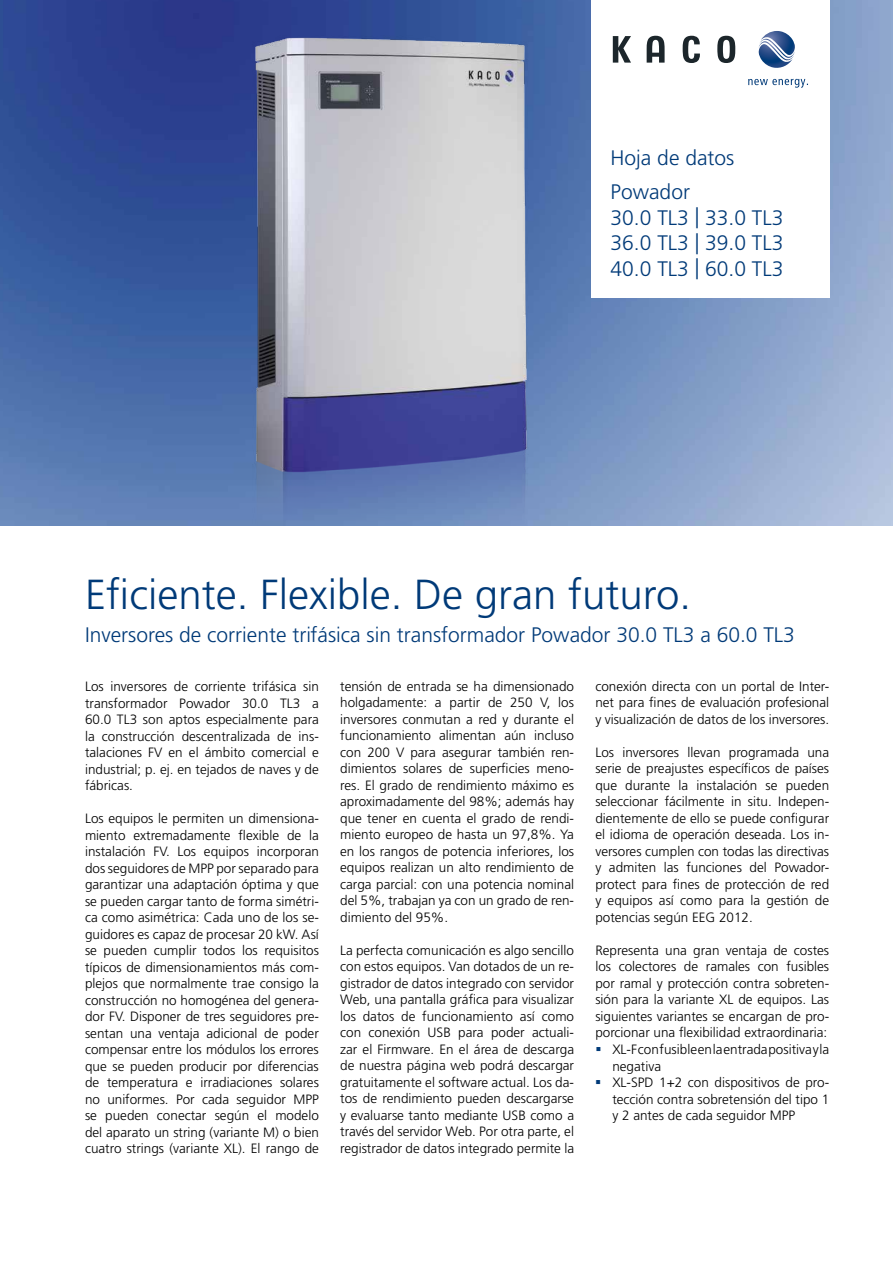
<style>
.page{position:relative;width:893px;height:1263px;background:#fff}
.page>*{position:absolute;margin:0;border:0;box-sizing:border-box;transform-origin:0 0}
.t1{font:300 42px "Frutiger LT Pro";color:#003a78}
.t2{font:300 21px/25.5px "Frutiger LT Pro";color:#003a78}
.t3{font:300 13.5px/16.5px "Frutiger LT Pro";color:#000;text-align:justify}
.s1{color:#003a78}
</style>
<div class="page">
<img style="left:0;top:0;width:893px;height:526px">
<img style="left:223px;top:18px;width:316px;height:508px">
<div style="left:591px;top:0;width:238px;height:298px;background:#fff"></div>
<svg style="left:613px;top:36px;width:122px;height:27px"></svg>
<svg style="left:758px;top:31px;width:37px;height:37px"></svg>
<svg style="left:748px;top:79px;width:60px;height:9px"></svg>
<h2 class="t2" style="left:611px;top:145px;width:125px">Hoja de datos</h2>
<h2 class="t2" style="left:611px;top:179px;width:174px">Powador<br>30.0 TL3 | 33.0 TL3<br>36.0 TL3 | 39.0 TL3<br>40.0 TL3 | 60.0 TL3</h2>
<h1 class="t1" style="left:85px;top:570px;width:607px">Eficiente. Flexible. De gran futuro.</h1>
<h2 class="t2" style="left:85px;top:622px;width:711px">Inversores de corriente trifásica sin transformador Powador 30.0 TL3 a 60.0 TL3</h2>
<p class="t3" style="left:85px;top:678px;width:235px">Los inversores de corriente trifásica sin transformador Powador 30.0 TL3 a 60.0 TL3 son aptos especialmente para la construcción descentralizada de ins&shy;talaciones FV en el ámbito comercial e industrial; p. ej. en tejados de naves y de fábricas.</p>
<p class="t3" style="left:85px;top:810px;width:235px">Los equipos le permiten un dimensiona&shy;miento extremadamente flexible de la instalación FV. Los equipos incorporan dos seguidores de MPP por separado para garantizar una adaptación óptima y que se pueden cargar tanto de forma simétri&shy;ca como asimétrica: Cada uno de los se&shy;guidores es capaz de procesar 20 kW. Así se pueden cumplir todos los requisitos típicos de dimensionamientos más com&shy;plejos que normalmente trae consigo la construcción no homogénea del genera&shy;dor FV. Disponer de tres seguidores pre&shy;sentan una ventaja adicional de poder compensar entre los módulos los errores que se pueden producir por diferencias de temperatura e irradiaciones solares no uniformes. Por cada seguidor MPP se pueden conectar según el modelo del aparato un string (variante M) o bien cuatro strings (variante XL). El rango de</p>
<p class="t3" style="left:595px;top:678px;width:235px">conexión directa con un portal de Inter&shy;net para fines de evaluación profesional y visualización de datos de los inversores.</p>
<p class="t3" style="left:595px;top:744px;width:235px">Los inversores llevan programada una serie de preajustes específicos de países que durante la instalación se pueden seleccionar fácilmente in situ. Indepen&shy;dientemente de ello se puede configurar el idioma de operación deseada. Los in&shy;versores cumplen con todas las directivas y admiten las funciones del Powador&shy;protect para fines de protección de red y equipos así como para la gestión de potencias según EEG 2012.</p>
<p class="t3" style="left:595px;top:942px;width:235px">Representa una gran ventaja de costes los colectores de ramales con fusibles por ramal y protección contra sobreten&shy;sión para la variante XL de equipos. Las siguientes variantes se encargan de pro&shy;porcionar una flexibilidad extraordinaria:</p>
<p class="t3" style="left:612px;top:1041px;width:218px;text-indent:-17px"><span class="s1">▪</span> XL-F con fusible en la entrada positiva y la negativa</p>
<p class="t3" style="left:612px;top:1074px;width:218px;text-indent:-17px"><span class="s1">▪</span> XL-SPD 1+2 con dispositivos de pro&shy;tección contra sobretensión del tipo 1 y 2 antes de cada seguidor MPP</p>
<p class="t3" style="left:340px;top:678px;width:235px">tensión de entrada se ha dimensionado holgadamente: a partir de 250 V, los inversores conmutan a red y durante el funcionamiento alimentan aún incluso con 200 V para asegurar también ren&shy;dimientos solares de superficies meno&shy;res. El grado de rendimiento máximo es aproximadamente del 98%; además hay que tener en cuenta el grado de rendi&shy;miento europeo de hasta un 97,8%. Ya en los rangos de potencia inferiores, los equipos realizan un alto rendimiento de carga parcial: con una potencia nominal del 5%, trabajan ya con un grado de ren&shy;dimiento del 95%.</p>
<p class="t3" style="left:340px;top:942px;width:235px">La perfecta comunicación es algo sencillo con estos equipos. Van dotados de un re&shy;gistrador de datos integrado con servidor Web, una pantalla gráfica para visualizar los datos de funcionamiento así como con conexión USB para poder actuali&shy;zar el Firmware. En el área de descarga de nuestra página web podrá descargar gratuitamente el software actual. Los da&shy;tos de rendimiento pueden descargarse y evaluarse tanto mediante USB como a través del servidor Web. Por otra parte, el registrador de datos integrado permite la</p>
</div>
